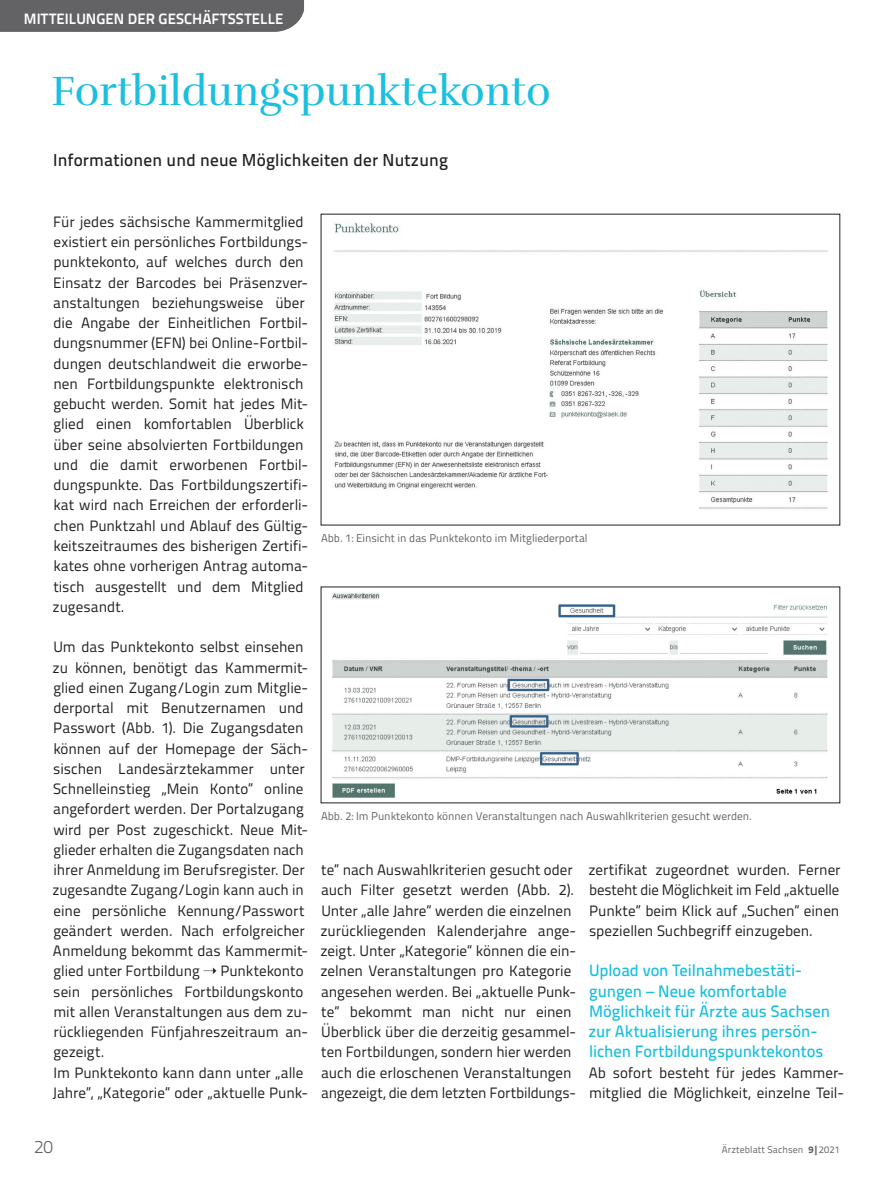
<style>
.page{position:relative;width:893px;height:1191px;background:#fff}
.page>*{position:absolute;margin:0;border:0;box-sizing:border-box;transform-origin:0 0}
.t1{font:42px "Rufina";color:#1cbfdf}
.t2{font:300 18px "Titillium Text";color:#636366}
.t3{font:500 17.25px "Titillium Text";letter-spacing:.01em;color:#231f20}
.t4{font:500 16.5px/20.2px "Titillium Text";letter-spacing:-.005em;color:#1cbfdf}
.t5{font:15px/20.2px "Titillium Text";color:#231f20}
.t6{font:700 15px "Titillium Text";letter-spacing:.005em;color:#fff}
.t7{font:11.25px "Titillium Text";color:#636366}
.t8{font:9.75px "Titillium Text";letter-spacing:.01em;color:#636366}
.s1{font-weight:800}
</style>
<div class="page">
<div style="left:0;top:0;width:304px;height:32px;background:#636366"></div>
<img style="left:334px;top:223px;width:494px;height:286px">
<img style="left:332px;top:593px;width:496px;height:205px">
<p class="t6" style="left:24px;top:7px;width:261px">MITTEILUNGEN DER GESCHÄFTSSTELLE</p>
<h1 class="t1" style="left:51px;top:66px;width:501px">Fortbildungspunktekonto</h1>
<p class="t3" style="left:53px;top:147px;width:396px">Informationen und neue Möglichkeiten der Nutzung</p>
<p class="t5" style="left:53px;top:211px;width:257px">Für jedes sächsische Kammermitglied existiert ein persönliches Fortbildungs&shy;punktekonto, auf welches durch den Einsatz der Barcodes bei Präsenzver&shy;anstaltungen beziehungsweise über die Angabe der Einheitlichen Fortbil&shy;dungsnummer (EFN) bei Online-Fortbil&shy;dungen deutschlandweit die erworbe&shy;nen Fortbildungspunkte elektronisch gebucht werden. Somit hat jedes Mit&shy;glied einen komfortablen Überblick über seine absolvierten Fortbildungen und die damit erworbenen Fortbil&shy;dungspunkte. Das Fortbildungszertifi&shy;kat wird nach Erreichen der erforderli&shy;chen Punktzahl und Ablauf des Gültig&shy;keitszeitraumes des bisherigen Zertifi&shy;kates ohne vorherigen Antrag automa&shy;tisch ausgestellt und dem Mitglied zugesandt.</p>
<p class="t5" style="left:53px;top:636px;width:257px">Um das Punktekonto selbst einsehen zu können, benötigt das Kammermit&shy;glied einen Zugang/Login zum Mitglie&shy;derportal mit Benutzernamen und Passwort (Abb. 1). Die Zugangsdaten können auf der Homepage der Säch&shy;sischen Landesärztekammer unter Schnelleinstieg „Mein Konto“ online angefordert werden. Der Portalzugang wird per Post zugeschickt. Neue Mit&shy;glieder erhalten die Zugangsdaten nach ihrer Anmeldung im Berufsregister. Der zugesandte Zugang/Login kann auch in eine persönliche Kennung/Passwort geändert werden. Nach erfolgreicher Anmeldung bekommt das Kammermit&shy;glied unter Fortbildung ➝ Punktekonto sein persönliches Fortbildungskonto mit allen Veranstaltungen aus dem zu-- rückliegenden Fünfjahreszeitraum an-- gezeigt.<br>Im Punktekonto kann dann unter „alle Jahre“, „Kategorie“ oder „aktuelle Punk-</p>
<p class="t7" style="left:321px;top:530px;width:268px">Abb. 1: Einsicht in das Punktekonto im Mitgliederportal</p>
<p class="t7" style="left:321px;top:808px;width:431px">Abb. 2: Im Punktekonto können Veranstaltungen nach Auswahlkriterien gesucht werden.</p>
<p class="t5" style="left:320px;top:859px;width:257px">te“ nach Auswahlkriterien gesucht oder auch Filter gesetzt werden (Abb. 2).<br>Unter „alle Jahre“ werden die einzelnen zurückliegenden Kalenderjahre ange&shy;zeigt. Unter „Kategorie“ können die ein&shy;zelnen Veranstaltungen pro Kategorie angesehen werden. Bei „aktuelle Punk&shy;te“ bekommt man nicht nur einen Überblick über die derzeitig gesammel&shy;ten Fortbildungen, sondern hier werden auch die erloschenen Veranstaltungen angezeigt, die dem letzten Fortbildungs-</p>
<p class="t5" style="left:588px;top:859px;width:254px;text-align:justify">zertifikat zugeordnet wurden. Ferner besteht die Möglichkeit im Feld „aktuelle Punkte“ beim Klick auf „Suchen“ einen speziellen Suchbegriff einzugeben.</p>
<p class="t4" style="left:588px;top:959px;width:243px">Upload von Teilnahmebestäti&shy;gungen – Neue komfortable<br>Möglichkeit für Ärzte aus Sachsen zur Aktualisierung ihres persön&shy;lichen Fortbildungspunktekontos</p>
<p class="t5" style="left:589px;top:1061px;width:257px">Ab sofort besteht für jedes Kammer&shy;mitglied die Möglichkeit, einzelne Teil-</p>
<p class="t2" style="left:34px;top:1133px;width:21px">20</p>
<p class="t8" style="left:722px;top:1142px;width:119px">Ärzteblatt Sachsen <span class="s1">9|</span>2021</p>
</div>
